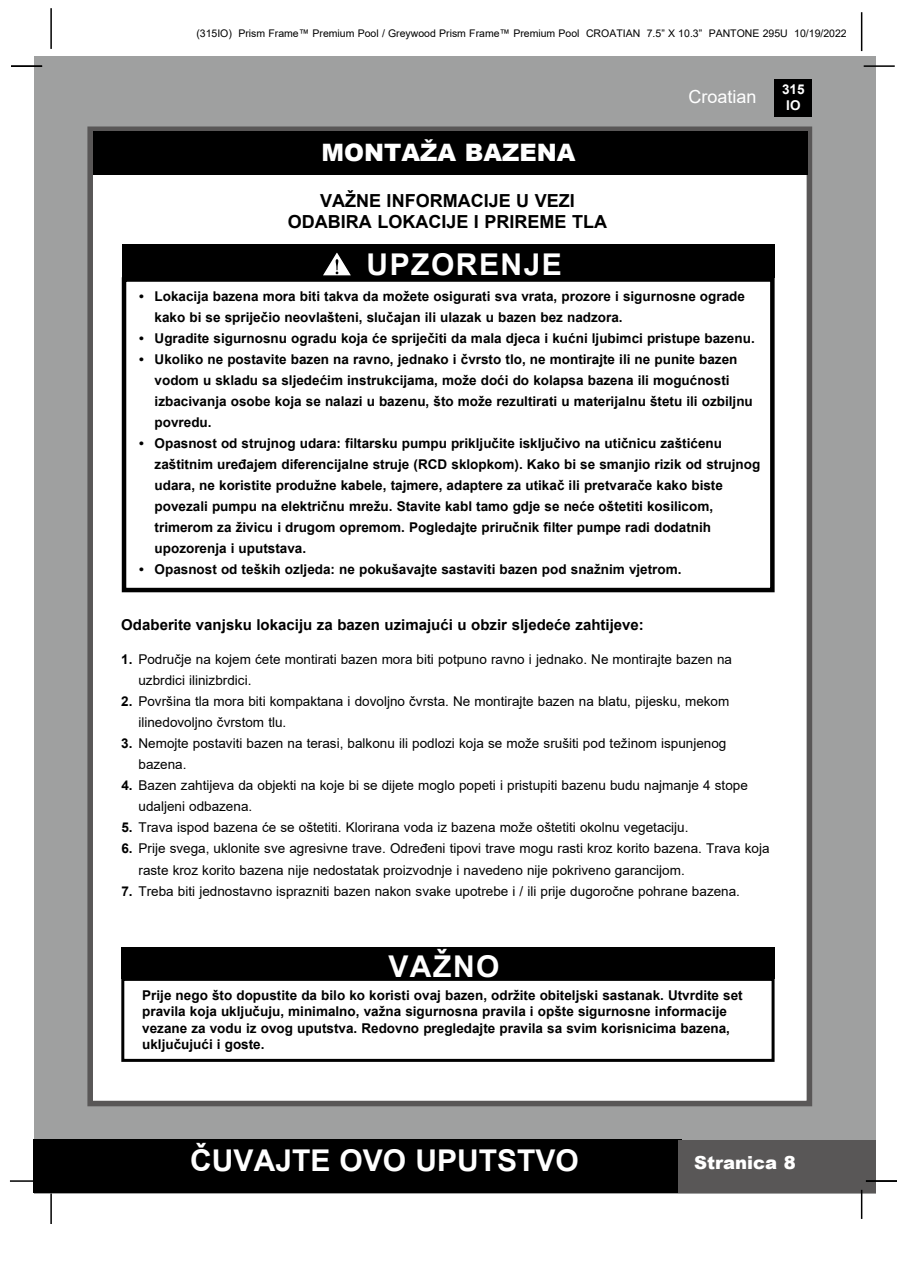
<style>
.page{position:relative;width:897px;height:1264px;background:#fff}
.page>*{position:absolute;margin:0;border:0;box-sizing:border-box;transform-origin:0 0}
.t1{font:700 30px "Arial";color:#fff}
.t2{font:700 30px "Arial";letter-spacing:.05em;color:#fff}
.t3{font:900 24px "Arial";color:#fff}
.t4{font:700 18px/21.6px "Arial";color:#000;text-align:center}
.t5{font:900 18px "Arial";color:#fff}
.t6{font:18px "Arial";color:#fff}
.t7{font:700 15px "Arial";color:#000}
.t8{font:700 13.5px/21px "Arial";color:#000}
.t9{font:13.5px/21px "Arial";color:#000}
.t10{font:700 13.5px/16.2px "Arial";color:#fff;text-align:center}
.t11{font:10.5px "Arial";color:#000}
.s1{font-weight:700}
</style>
<div class="page">
<div style="left:34px;top:56px;width:841px;height:1137px;background:#9fa0a0"></div>
<div style="left:774px;top:79px;width:38px;height:38px;background:#000"></div>
<hr style="left:863px;top:65px;width:31px;height:2px;background:#000">
<hr style="left:50px;top:8px;width:2px;height:41px;background:#000">
<hr style="left:860px;top:12px;width:2px;height:39px;background:#000">
<div style="left:33px;top:1140px;width:648px;height:53px;background:#000"></div>
<div style="left:678px;top:1140px;width:197px;height:53px;background:#595757"></div>
<hr style="left:860px;top:1189px;width:2px;height:30px;background:#000">
<hr style="left:50px;top:1193px;width:2px;height:31px;background:#000">
<hr style="left:10px;top:1180px;width:31px;height:1px;background:#000">
<div style="left:87px;top:126px;width:725px;height:980px;background:#fff;border:6px solid #595757"></div>
<div style="left:93px;top:131px;width:714px;height:44px;background:#000"></div>
<hr style="left:865px;top:1180px;width:31px;height:1px;background:#000">
<hr style="left:11px;top:65px;width:31px;height:2px;background:#000">
<div style="left:121px;top:947px;width:653px;height:32px;background:#000"></div>
<div style="left:121px;top:978px;width:653px;height:84px;border:3px solid #000"></div>
<div style="left:122px;top:244px;width:652px;height:34px;background:#000"></div>
<div style="left:122px;top:277px;width:652px;height:315px;border:4px solid #000"></div>
<svg style="left:323px;top:252px;width:28px;height:24px"></svg>
<p class="t11" style="left:196px;top:26px;width:652px">(315IO) Prism Frame™ Premium Pool / Greywood Prism Frame™ Premium Pool CROATIAN 7.5” X 10.3” PANTONE 295U 10/19/2022</p>
<h2 class="t3" style="left:321px;top:135px;width:256px">MONTAŽA BAZENA</h2>
<h3 class="t4" style="left:288px;top:190px;width:321px">VAŽNE INFORMACIJE U VEZI<br>ODABIRA LOKACIJE I PRIREME TLA</h3>
<h1 class="t2" style="left:366px;top:244px;width:197px">UPZORENJE</h1>
<h3 class="t6" style="left:688px;top:84px;width:70px">Croatian</h3>
<p class="t8" style="left:154px;top:286px;width:592px;text-indent:-15px">• Lokacija bazena mora biti takva da možete osigurati sva vrata, prozore i sigurnosne ograde kako bi se spriječio neovlašteni, slučajan ili ulazak u bazen bez nadzora.</p>
<p class="t8" style="left:139px;top:328px;width:617px">• Ugradite sigurnosnu ogradu koja će spriječiti da mala djeca i kućni ljubimci pristupe bazenu.</p>
<p class="t8" style="left:154px;top:349px;width:599px;text-indent:-15px">• Ukoliko ne postavite bazen na ravno, jednako i čvrsto tlo, ne montirajte ili ne punite bazen vodom u skladu sa sljedećim instrukcijama, može doći do kolapsa bazena ili mogućnosti izbacivanja osobe koja se nalazi u bazenu, što može rezultirati u materijalnu štetu ili ozbiljnu povredu.</p>
<p class="t8" style="left:154px;top:433px;width:607px;text-indent:-15px">• Opasnost od strujnog udara: filtarsku pumpu priključite isključivo na utičnicu zaštićenu zaštitnim uređajem diferencijalne struje (RCD sklopkom). Kako bi se smanjio rizik od strujnog udara, ne koristite produžne kabele, tajmere, adaptere za utikač ili pretvarače kako biste povezali pumpu na električnu mrežu. Stavite kabl tamo gdje se neće oštetiti kosilicom, trimerom za živicu i drugom opremom. Pogledajte priručnik filter pumpe radi dodatnih upozorenja i uputstava.</p>
<p class="t8" style="left:139px;top:559px;width:544px">• Opasnost od teških ozljeda: ne pokušavajte sastaviti bazen pod snažnim vjetrom.</p>
<p class="t10" style="left:782px;top:81px;width:24px">315<br>IO</p>
<p class="t7" style="left:121px;top:614px;width:524px">Odaberite vanjsku lokaciju za bazen uzimajući u obzir sljedeće zahtijeve:</p>
<p class="t9" style="left:138px;top:649px;width:595px;text-indent:-17px"><span class="s1">1.</span> Područje na kojem ćete montirati bazen mora biti potpuno ravno i jednako. Ne montirajte bazen na uzbrdici ilinizbrdici.</p>
<p class="t9" style="left:138px;top:691px;width:592px;text-indent:-17px"><span class="s1">2.</span> Površina tla mora biti kompaktana i dovoljno čvrsta. Ne montirajte bazen na blatu, pijesku, mekom ilinedovoljno čvrstom tlu.</p>
<p class="t9" style="left:138px;top:733px;width:589px;text-indent:-17px"><span class="s1">3.</span> Nemojte postaviti bazen na terasi, balkonu ili podlozi koja se može srušiti pod težinom ispunjenog bazena.</p>
<p class="t9" style="left:138px;top:775px;width:610px;text-indent:-17px"><span class="s1">4.</span> Bazen zahtijeva da objekti na koje bi se dijete moglo popeti i pristupiti bazenu budu najmanje 4 stope udaljeni odbazena.</p>
<p class="t9" style="left:121px;top:817px;width:568px"><span class="s1">5.</span> Trava ispod bazena će se oštetiti. Klorirana voda iz bazena može oštetiti okolnu vegetaciju.</p>
<p class="t9" style="left:138px;top:838px;width:632px;text-indent:-17px"><span class="s1">6.</span> Prije svega, uklonite sve agresivne trave. Određeni tipovi trave mogu rasti kroz korito bazena. Trava koja raste kroz korito bazena nije nedostatak proizvodnje i navedeno nije pokriveno garancijom.</p>
<p class="t9" style="left:121px;top:880px;width:620px"><span class="s1">7.</span> Treba biti jednostavno isprazniti bazen nakon svake upotrebe i / ili prije dugoročne pohrane bazena.</p>
<h1 class="t1" style="left:388px;top:945px;width:112px">VAŽNO</h1>
<p class="t8" style="left:142px;top:987px;width:602px;line-height:16.2px">Prije nego što dopustite da bilo ko koristi ovaj bazen, održite obiteljski sastanak. Utvrdite set pravila koja uključuju, minimalno, važna sigurnosna pravila i opšte sigurnosne informacije vezane za vodu iz ovog uputstva. Redovno pregledajte pravila sa svim korisnicima bazena, uključujući i goste.</p>
<h1 class="t1" style="left:190px;top:1139px;width:390px">ČUVAJTE OVO UPUTSTVO</h1>
<h3 class="t5" style="left:694px;top:1149px;width:103px">Stranica 8</h3>
</div>
